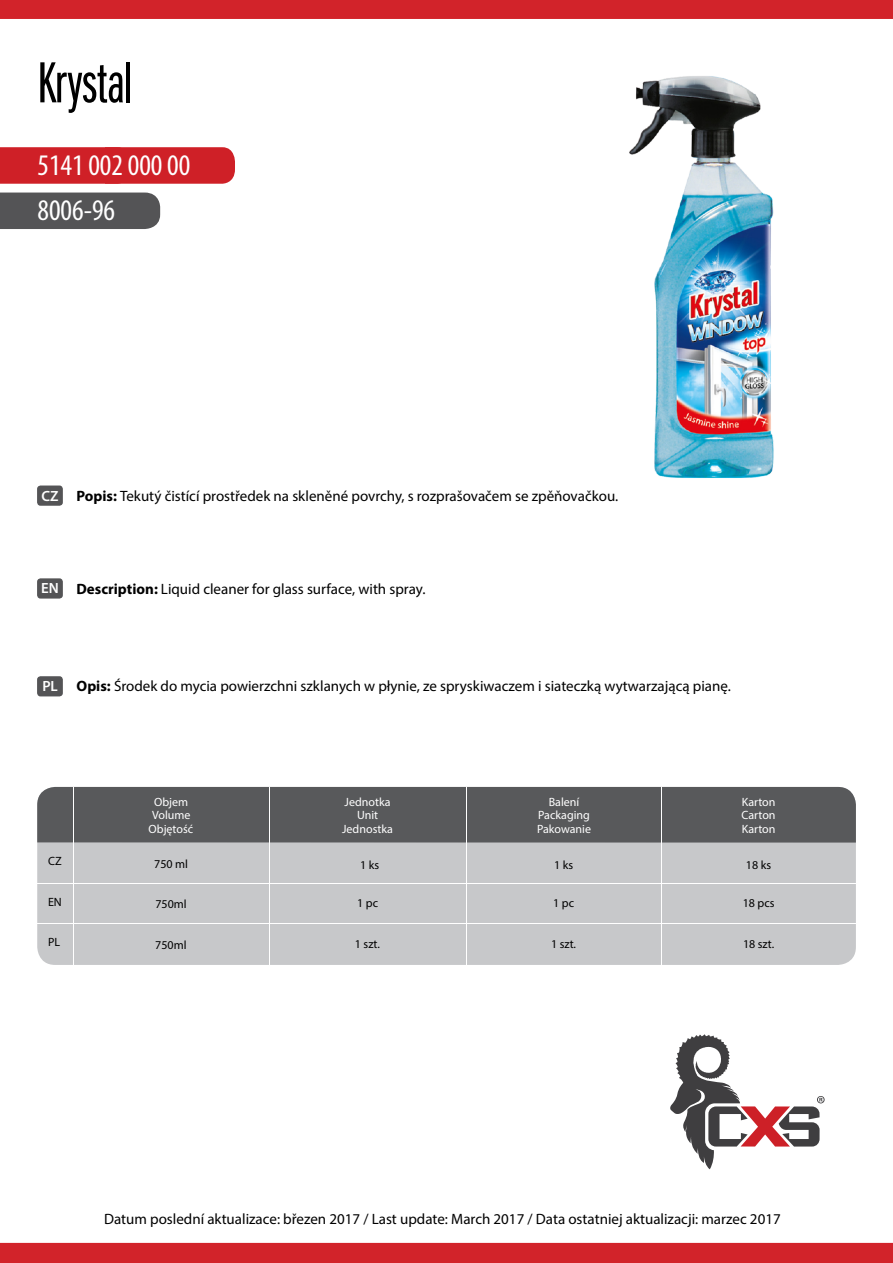
<style>
.page{position:relative;width:893px;height:1263px;background:#fff}
.page>*{position:absolute;margin:0;border:0;box-sizing:border-box;transform-origin:0 0}
.t1{font:60px "Franklin Got Itc DOT Boo Ext Com";letter-spacing:-.005em;color:#000}
.t2{font:condensed 30px "Myriad Pro";color:#fff}
.t3{font:15px "Myriad Pro";color:#000}
.t4{font:600 14.85px "Myriad Pro";color:#fff}
.t5{font:12px "Myriad Pro";color:#fff}
.t6{font:12px "Myriad Pro";color:#000}
.s1{font-weight:700}
</style>
<div class="page">
<div style="left:0;top:147px;width:235px;height:37px;background:#cf2027"></div>
<div style="left:0;top:193px;width:160px;height:36px;background:#545456"></div>
<img style="left:629px;top:76px;width:145px;height:402px">
<svg style="left:670px;top:1034px;width:155px;height:135px"></svg>
<div style="left:37px;top:485px;width:26px;height:21px;background:#545456;border-radius:3px"></div>
<div style="left:37px;top:578px;width:26px;height:21px;background:#545456;border-radius:3px"></div>
<div style="left:37px;top:676px;width:26px;height:20px;background:#545456;border-radius:3px"></div>
<div style="left:0;top:0;width:893px;height:19px;background:#d2232a"></div>
<div style="left:0;top:1243px;width:893px;height:20px;background:#d2232a"></div>
<div style="left:37px;top:787px;width:819px;height:178px;background:#c7c8ca;border-radius:18px"></div>
<div style="left:37px;top:787px;width:819px;height:55px;background:#58595b"></div>
<hr style="left:37px;top:923px;width:819px;height:1px;background:#fff">
<hr style="left:37px;top:883px;width:819px;height:1px;background:#fff">
<hr style="left:73px;top:787px;width:1px;height:178px;background:#fff">
<hr style="left:661px;top:787px;width:1px;height:178px;background:#fff">
<hr style="left:466px;top:787px;width:1px;height:178px;background:#fff">
<hr style="left:269px;top:787px;width:1px;height:178px;background:#fff">
<h1 class="t1" style="left:37px;top:51px;width:97px">Krystal</h1>
<h2 class="t2" style="left:38px;top:147px;width:154px">5141 002 000 00</h2>
<h2 class="t2" style="left:38px;top:192px;width:79px">8006-96</h2>
<p class="t4" style="left:42px;top:486px;width:19px">CZ</p>
<p class="t3" style="left:77px;top:486px;width:543px"><span class="s1">Popis:</span> Tekutý čistící prostředek na skleněné povrchy, s rozprašovačem se zpěňovačkou.</p>
<p class="t4" style="left:41px;top:579px;width:19px">EN</p>
<p class="t3" style="left:77px;top:579px;width:350px"><span class="s1">Description:</span> Liquid cleaner for glass surface, with spray.</p>
<p class="t4" style="left:42px;top:677px;width:17px">PL</p>
<p class="t3" style="left:77px;top:677px;width:656px"><span class="s1">Opis:</span> Środek do mycia powierzchni szklanych w płynie, ze spryskiwaczem i siateczką wytwarzającą pianę.</p>
<p class="t5" style="left:154px;top:794px;width:36px">Objem</p>
<p class="t5" style="left:149px;top:821px;width:46px">Objętość</p>
<p class="t5" style="left:152px;top:808px;width:40px">Volume</p>
<p class="t5" style="left:345px;top:794px;width:48px">Jednotka</p>
<p class="t5" style="left:342px;top:821px;width:52px">Jednostka</p>
<p class="t5" style="left:357px;top:808px;width:23px">Unit</p>
<p class="t5" style="left:549px;top:794px;width:32px">Balení</p>
<p class="t5" style="left:537px;top:821px;width:56px">Pakowanie</p>
<p class="t5" style="left:538px;top:808px;width:53px">Packaging</p>
<p class="t5" style="left:742px;top:794px;width:35px">Karton</p>
<p class="t5" style="left:742px;top:821px;width:35px">Karton</p>
<p class="t5" style="left:742px;top:808px;width:36px">Carton</p>
<p class="t6" style="left:48px;top:854px;width:15px">CZ</p>
<p class="t6" style="left:154px;top:856px;width:35px">750 ml</p>
<p class="t6" style="left:746px;top:858px;width:27px">18 ks</p>
<p class="t6" style="left:360px;top:858px;width:21px">1 ks</p>
<p class="t6" style="left:554px;top:858px;width:21px">1 ks</p>
<p class="t6" style="left:48px;top:894px;width:15px">EN</p>
<p class="t6" style="left:155px;top:896px;width:33px">750ml</p>
<p class="t6" style="left:357px;top:896px;width:22px">1 pc</p>
<p class="t6" style="left:553px;top:896px;width:22px">1 pc</p>
<p class="t6" style="left:743px;top:896px;width:33px">18 pcs</p>
<p class="t6" style="left:48px;top:935px;width:14px">PL</p>
<p class="t6" style="left:155px;top:937px;width:33px">750ml</p>
<p class="t6" style="left:355px;top:937px;width:27px">1 szt.</p>
<p class="t6" style="left:551px;top:937px;width:27px">1 szt.</p>
<p class="t6" style="left:743px;top:937px;width:33px">18 szt.</p>
<p class="t3" style="left:104px;top:1209px;width:678px">Datum poslední aktualizace: březen 2017 / Last update: March 2017 / Data ostatniej aktualizacji: marzec 2017</p>
</div>
